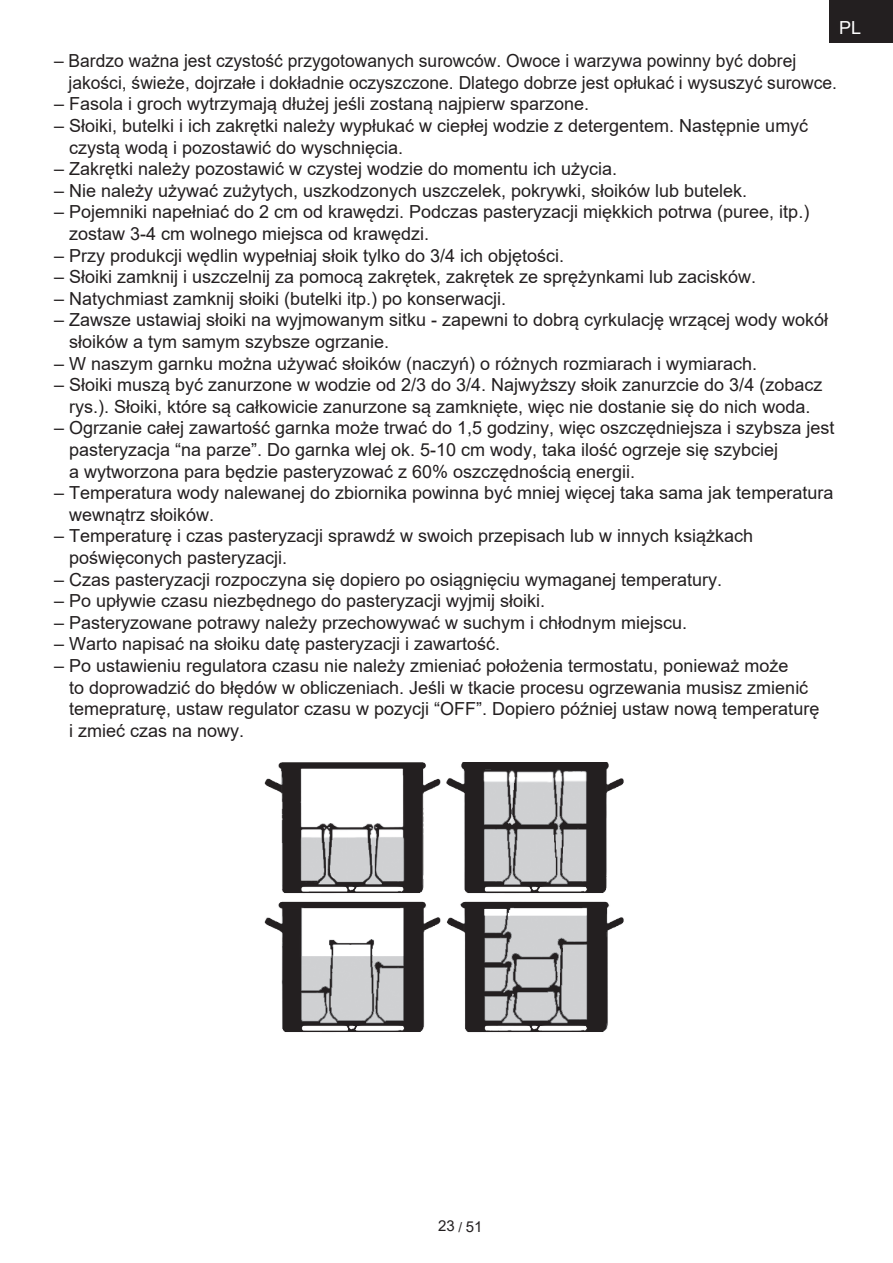
<style>
.page{position:relative;width:893px;height:1263px;background:#fff}
.page>*{position:absolute;margin:0;border:0;box-sizing:border-box;transform-origin:0 0}
._3_Text{font:18px/21.6px "Arial";color:#231f20}
.t1{font:18px "Arial";color:#fff}
.t2{font:15px "Arial";color:#231f20}
.s1{font-size:13.5px}
</style>
<div class="page">
<div style="left:829px;top:0;width:64px;height:43px;background:#231f20"></div>
<img style="left:264px;top:762px;width:360px;height:271px">
<p class="t1" style="left:839px;top:15px;width:24px">PL</p>
<p class="_3_Text" style="left:69px;top:50px;width:770px;text-indent:-15px">– Bardzo ważna jest czystość przygotowanych surowców. Owoce i warzywa powinny być dobrej jakości, świeże, dojrzałe i dokładnie oczyszczone. Dlatego dobrze jest opłukać i wysuszyć surowce.</p>
<p class="_3_Text" style="left:54px;top:93px;width:537px">– Fasola i groch wytrzymają dłużej jeśli zostaną najpierw sparzone.</p>
<p class="_3_Text" style="left:69px;top:115px;width:741px;text-indent:-15px">– Słoiki, butelki i ich zakrętki należy wypłukać w ciepłej wodzie z detergentem. Następnie umyć czystą wodą i pozostawić do wyschnięcia.</p>
<p class="_3_Text" style="left:54px;top:158px;width:565px">– Zakrętki należy pozostawić w czystej wodzie do momentu ich użycia.</p>
<p class="_3_Text" style="left:54px;top:179px;width:695px">– Nie należy używać zużytych, uszkodzonych uszczelek, pokrywki, słoików lub butelek.</p>
<p class="_3_Text" style="left:69px;top:201px;width:742px;text-indent:-15px">– Pojemniki napełniać do 2 cm od krawędzi. Podczas pasteryzacji miękkich potrwa (puree, itp.) zostaw 3-4 cm wolnego miejsca od krawędzi.</p>
<p class="_3_Text" style="left:54px;top:244px;width:512px">– Przy produkcji wędlin wypełniaj słoik tylko do 3/4 ich objętości.</p>
<p class="_3_Text" style="left:54px;top:266px;width:704px">– Słoiki zamknij i uszczelnij za pomocą zakrętek, zakrętek ze sprężynkami lub zacisków.</p>
<p class="_3_Text" style="left:54px;top:287px;width:454px">– Natychmiast zamknij słoiki (butelki itp.) po konserwacji.</p>
<p class="_3_Text" style="left:69px;top:309px;width:761px;text-indent:-15px">– Zawsze ustawiaj słoiki na wyjmowanym sitku - zapewni to dobrą cyrkulację wrzącej wody wokół słoików a tym samym szybsze ogrzanie.</p>
<p class="_3_Text" style="left:54px;top:352px;width:705px">– W naszym garnku można używać słoików (naczyń) o różnych rozmiarach i wymiarach.</p>
<p class="_3_Text" style="left:54px;top:374px;width:770px;text-align:center">– Słoiki muszą być zanurzone w wodzie od 2/3 do 3/4. Najwyższy słoik zanurzcie do 3/4 (zobacz rys.). Słoiki, które są całkowicie zanurzone są zamknięte, więc nie dostanie się do nich woda.</p>
<p class="_3_Text" style="left:69px;top:417px;width:767px;text-indent:-15px">– Ogrzanie całej zawartość garnka może trwać do 1,5 godziny, więc oszczędniejsza i szybsza jest pasteryzacja “na parze”. Do garnka wlej ok. 5-10 cm wody, taka ilość ogrzeje się szybciej<br>a wytworzona para będzie pasteryzować z 60% oszczędnością energii.</p>
<p class="_3_Text" style="left:69px;top:482px;width:766px;text-indent:-15px">– Temperatura wody nalewanej do zbiornika powinna być mniej więcej taka sama jak temperatura wewnątrz słoików.</p>
<p class="_3_Text" style="left:69px;top:525px;width:686px;text-indent:-15px">– Temperaturę i czas pasteryzacji sprawdź w swoich przepisach lub w innych książkach poświęconych pasteryzacji.</p>
<p class="_3_Text" style="left:54px;top:568px;width:670px">– Czas pasteryzacji rozpoczyna się dopiero po osiągnięciu wymaganej temperatury.</p>
<p class="_3_Text" style="left:54px;top:590px;width:493px">– Po upływie czasu niezbędnego do pasteryzacji wyjmij słoiki.</p>
<p class="_3_Text" style="left:54px;top:611px;width:635px">– Pasteryzowane potrawy należy przechowywać w suchym i chłodnym miejscu.</p>
<p class="_3_Text" style="left:54px;top:633px;width:448px">– Warto napisać na słoiku datę pasteryzacji i zawartość.</p>
<p class="_3_Text" style="left:69px;top:655px;width:752px;text-indent:-15px">– Po ustawieniu regulatora czasu nie należy zmieniać położenia termostatu, ponieważ może<br>to doprowadzić do błędów w obliczeniach. Jeśli w tkacie procesu ogrzewania musisz zmienić temepraturę, ustaw regulator czasu w pozycji “OFF”. Dopiero później ustaw nową temperaturę i zmieć czas na nowy.</p>
<p class="t2" style="left:438px;top:1216px;width:46px">23 <span class="s1">/</span> 51</p>
</div>
